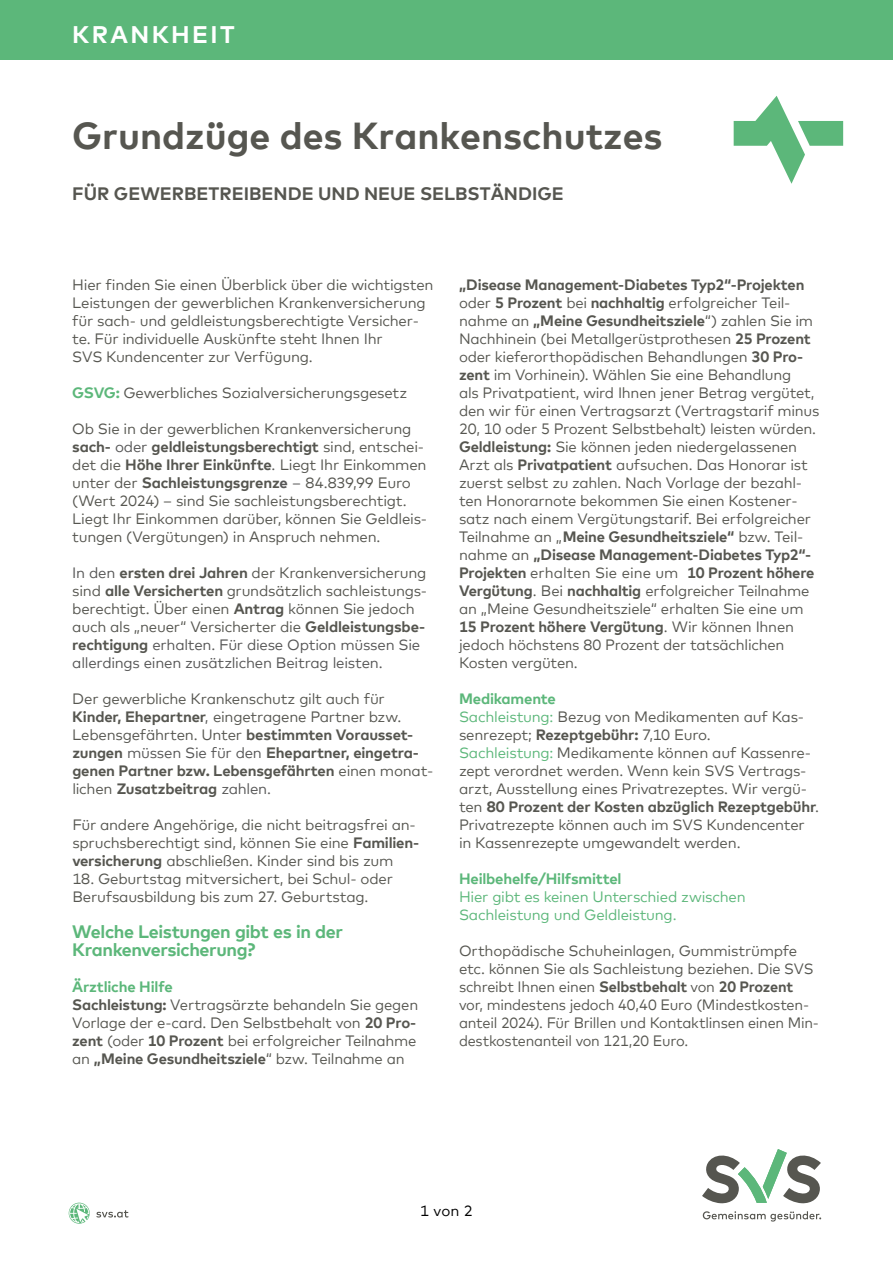
<style>
.page{position:relative;width:893px;height:1263px;background:#fff}
.page>*{position:absolute;margin:0;border:0;box-sizing:border-box;transform-origin:0 0}
.t1{font:700 37.5px "Mark Offc Pro";color:#565650}
.t2{font:700 24px "Mark Offc Pro";letter-spacing:.1em;color:#fff}
.t3{font:700 18px/18px "Mark Offc Pro";letter-spacing:-.025em;color:#5cb77a}
.t4{font:700 18px "Mark Offc Pro";color:#565650}
.t5{font:15px/18px "Mark Offc Pro";letter-spacing:-.015em;color:#565650}
.t6{font:700 15px/18px "Mark Offc Pro";letter-spacing:-.015em;color:#565650}
.t7{font:15px/18px "Mark Offc Pro";letter-spacing:-.015em;color:#5cb77a}
.t8{font:700 15px "Mark Offc Pro";letter-spacing:-.015em;color:#5cb77a}
.t9{font:15px "Mark Offc Pro";color:#000}
.s1{font-weight:700;color:#5cb77a}
.s2{font-weight:700}
.s3{color:#565656}
.s4{font-weight:700;color:#565656}
.s5{font-weight:400}
.s6{font-weight:400;color:#565656}
.s7{color:#5cb77a}
</style>
<div class="page">
<div style="left:0;top:0;width:893px;height:60px;background:#5cb77a"></div>
<svg style="left:69px;top:1203px;width:21px;height:21px"></svg>
<svg style="left:96px;top:1210px;width:33px;height:7px"></svg>
<svg style="left:702px;top:1149px;width:119px;height:55px"></svg>
<svg style="left:703px;top:1211px;width:118px;height:10px"></svg>
<svg style="left:734px;top:96px;width:109px;height:88px"></svg>
<h2 class="t2" style="left:72px;top:16px;width:164px">KRANKHEIT</h2>
<h1 class="t1" style="left:72px;top:107px;width:592px">Grundzüge des Krankenschutzes</h1>
<p class="t4" style="left:72px;top:180px;width:493px">FÜR GEWERBETREIBENDE UND NEUE SELBSTÄNDIGE</p>
<p class="t5" style="left:72px;top:275px;width:363px">Hier finden Sie einen Überblick über die wichtigsten Leistungen der gewerblichen Krankenversicherung für sach- und geldleistungsberechtigte Versicher&shy;te. Für individuelle Auskünfte steht Ihnen Ihr<br>SVS Kundencenter zur Verfügung.</p>
<p class="t5" style="left:72px;top:383px;width:337px"><span class="s1">GSVG:</span> Gewerbliches Sozialversicherungsgesetz</p>
<p class="t5" style="left:72px;top:419px;width:356px">Ob Sie in der gewerblichen Krankenversicherung <span class="s2">sach-</span> <span class="s3">oder</span> <span class="s2">geldleistungsberechtigt</span> sind, entschei&shy;det die <span class="s2">Höhe Ihrer Einkünfte</span><span class="s3">.</span> Liegt Ihr Einkommen unter der <span class="s2">Sachleistungsgrenz</span><span class="s4">e</span> <span class="s3">–</span> 84.839,99 Euro (Wert 2024) – sind Sie sachleistungsberechtigt.<br>Liegt Ihr Einkommen darüber, können Sie Geldleis&shy;tungen (Vergütungen) in Anspruch nehmen.</p>
<p class="t5" style="left:72px;top:563px;width:356px"><span class="s3">In den</span> <span class="s2">ersten drei Jahren</span> der Krankenversicherung sind <span class="s2">alle Versicherten</span> grundsätzlich sachleistungs&shy;berechtigt. Über einen <span class="s2">Antrag</span> können Sie jedoch auch als „neuer“ Versicherter die <span class="s2">Geldleistungsbe&shy;rechtigung</span> <span class="s3">erhalten. Für diese Option müssen Sie allerdings einen zusätzlichen Beitrag leisten.</span></p>
<p class="t6" style="left:72px;top:689px;width:363px"><span class="s5">Der gewerbliche Krankenschutz gilt auch für </span>Kinder, Ehepartner<span class="s6">,</span> <span class="s5">eingetragene Partner bzw.<br>Lebensgefährten. Unter</span> bestimmten Vorausset&shy;zungen <span class="s6">müssen Sie für den</span> Ehepartner, eingetra&shy;genen Partner bzw. Lebensgefährten <span class="s5">einen monat&shy;lichen</span> Zusatzbeitrag <span class="s6">zahlen.</span></p>
<p class="t5" style="left:72px;top:815px;width:348px">Für andere Angehörige, die nicht beitragsfrei an&shy;spruchsberechtigt sind, können Sie eine <span class="s2">Familien&shy;versicherung</span> abschließen. Kinder sind bis zum</p>
<p class="t5" style="left:72px;top:869px;width:322px">18. Geburtstag mitversichert, bei Schul- oder<br>Berufsausbildung bis zum 27. Geburtstag.</p>
<p class="t3" style="left:72px;top:921px;width:272px">Welche Leistungen gibt es in der<br>Krankenversicherung?</p>
<p class="t5" style="left:72px;top:977px;width:347px"><span class="s1">Ärztliche Hilfe<br></span><span class="s2">Sachleistung:</span> Vertragsärzte behandeln Sie gegen Vorlage der e-card. Den Selbstbehalt von <span class="s2">20 Pro&shy;zent</span> (oder <span class="s2">10 Prozent</span> bei erfolgreicher Teilnahme an <span class="s2">„Meine Gesundheitsziele</span>“ bzw. Teilnahme an</p>
<p class="t5" style="left:459px;top:275px;width:362px"><span class="s2">„Disease Management-Diabetes Typ2“-Projekten </span>oder <span class="s2">5 Prozent</span> bei <span class="s2">nachhaltig</span> erfolgreicher Teil&shy;nahme an <span class="s2">„Meine Gesundheitsziele</span>“) zahlen Sie im Nachhinein (bei Metallgerüstprothesen <span class="s2">25 Prozent </span>oder kieferorthopädischen Behandlungen <span class="s2">30 Pro&shy;zent</span> im Vorhinein). Wählen Sie eine Behandlung<br>als Privatpatient, wird Ihnen jener Betrag vergütet, den wir für einen Vertragsarzt (Vertragstarif minus 20, 10 oder 5 Prozent Selbstbehalt) leisten würden.<br><span class="s2">Geldleistung:</span> Sie können jeden niedergelassenen Arzt als <span class="s2">Privatpatient</span> aufsuchen. Das Honorar ist zuerst selbst zu zahlen. Nach Vorlage der bezahl&shy;ten Honorarnote bekommen Sie einen Kostener&shy;satz nach einem Vergütungstarif. Bei erfolgreicher Teilnahme an „<span class="s2">Meine Gesundheitsziele“</span> bzw. Teil&shy;nahme an <span class="s2">„Disease Management-Diabetes Typ2“- Projekten</span> erhalten Sie eine um <span class="s2">10 Prozent höhere Vergütung</span>. Bei <span class="s2">nachhaltig</span> erfolgreicher Teilnahme an „Meine Gesundheitsziele“ erhalten Sie eine um <span class="s2">15 Prozent höhere Vergütung</span>. Wir können Ihnen jedoch höchstens 80 Prozent der tatsächlichen Kosten vergüten.</p>
<p class="t5" style="left:459px;top:689px;width:361px"><span class="s1">Medikamente<br></span><span class="s7">Sachleistung:</span> Bezug von Medikamenten auf Kas&shy;senrezept; <span class="s2">Rezeptgebühr:</span> 7,10 Euro.<br><span class="s7">Sachleistung:</span> Medikamente können auf Kassenre&shy;zept verordnet werden. Wenn kein SVS Vertrags&shy;arzt, Ausstellung eines Privatrezeptes. Wir vergü&shy;ten <span class="s2">80 Prozent der Kosten abzüglich Rezeptgebühr</span>.<br>Privatrezepte können auch im SVS Kundencenter in Kassenrezepte umgewandelt werden.</p>
<p class="t8" style="left:459px;top:868px;width:164px">Heilbehelfe/Hilfsmittel</p>
<p class="t7" style="left:459px;top:887px;width:288px">Hier gibt es keinen Unterschied zwischen<br>Sachleistung und Geldleistung.</p>
<p class="t5" style="left:459px;top:941px;width:361px">Orthopädische Schuheinlagen, Gummistrümpfe etc. können Sie als Sachleistung beziehen. Die SVS schreibt Ihnen einen <span class="s2">Selbstbehalt</span> von <span class="s2">20 Prozent </span>vor, mindestens jedoch 40,40 Euro (Mindestkosten&shy;anteil 2024). Für Brillen und Kontaktlinsen einen Min&shy;destkostenanteil von 121,20 Euro.</p>
<p class="t9" style="left:420px;top:1199px;width:54px">1 von 2</p>
</div>
